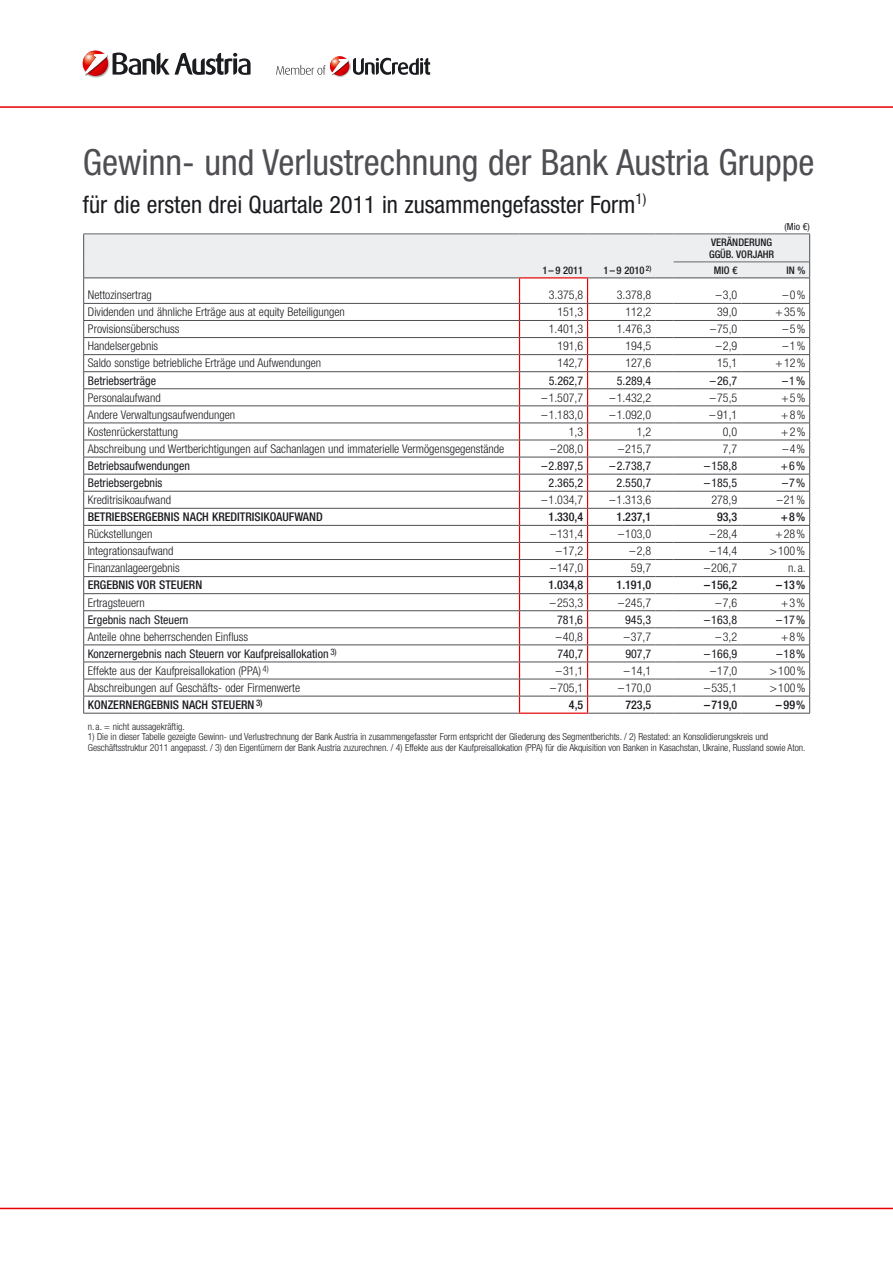
<style>
.page{position:relative;width:893px;height:1263px;background:#fff}
.page>*{position:absolute;margin:0;border:0;box-sizing:border-box;transform-origin:0 0}
.t1{font:condensed 36px "Helvetica Neue LT Pro";color:#504e53}
.t2{font:condensed 24px "Helvetica Neue LT Pro";color:#1b1c20}
.t3{font:300 condensed 12px "Helvetica Neue LT Pro";color:#1b1c20}
.t4{font:condensed 12px "Helvetica Neue LT Pro";color:#1b1c20}
.t5{font:500 condensed 12px "Helvetica Neue LT Pro";color:#1b1c20}
.t6{font:500 condensed 10.5px/12px "Helvetica Neue LT Pro";color:#1b1c20}
.t7{font:300 condensed 9.75px/10.5px "Helvetica Neue LT Pro";letter-spacing:-.005em;color:#1b1c20}
.t8{font:condensed 9.75px "Helvetica Neue LT Pro";color:#1b1c20}
</style>
<div class="page">
<hr style="left:0;top:106px;width:893px;height:2px;background:#e60004">
<hr style="left:0;top:1208px;width:893px;height:1px;background:#e60004">
<img style="left:334px;top:75px;width:12px;height:1px">
<svg style="left:276px;top:56px;width:154px;height:19px"></svg>
<img style="left:82px;top:50px;width:20px;height:28px">
<img style="left:87px;top:51px;width:17px;height:2px">
<img style="left:87px;top:75px;width:17px;height:1px">
<svg style="left:83px;top:53px;width:168px;height:22px"></svg>
<svg style="left:83px;top:234px;width:727px;height:480px"></svg>
<h1 class="t1" style="left:83px;top:141px;width:733px">Gewinn- und Verlustrechnung der Bank Austria Gruppe</h1>
<h2 class="t2" style="left:83px;top:190px;width:565px">für die ersten drei Quartale 2011 in zusammengefasster Form<sup>1)</sup></h2>
<p class="t8" style="left:784px;top:220px;width:27px">(Mio €)</p>
<p class="t6" style="left:709px;top:236px;width:67px">VERÄNDERUNG<br>GGÜB. VORJAHR</p>
<p class="t6" style="left:542px;top:264px;width:42px">1– 9 2011</p>
<p class="t6" style="left:604px;top:264px;width:49px">1– 9 2010 <sup>2)</sup></p>
<p class="t6" style="left:714px;top:264px;width:25px">MIO €</p>
<p class="t6" style="left:786px;top:264px;width:21px">IN %</p>
<p class="t3" style="left:88px;top:288px;width:66px">Nettozinsertrag</p>
<p class="t3" style="left:549px;top:288px;width:36px">3.375,8</p>
<p class="t3" style="left:617px;top:288px;width:36px">3.378,8</p>
<p class="t3" style="left:716px;top:288px;width:23px">–3,0</p>
<p class="t3" style="left:783px;top:288px;width:24px">–0%</p>
<p class="t3" style="left:88px;top:305px;width:258px">Dividenden und ähnliche Erträge aus at equity Beteiligungen</p>
<p class="t3" style="left:557px;top:305px;width:27px">151,3</p>
<p class="t3" style="left:625px;top:305px;width:27px">112,2</p>
<p class="t3" style="left:717px;top:305px;width:22px">39,0</p>
<p class="t3" style="left:776px;top:305px;width:31px">+35%</p>
<p class="t3" style="left:88px;top:322px;width:93px">Provisionsüberschuss</p>
<p class="t3" style="left:549px;top:322px;width:36px">1.401,3</p>
<p class="t3" style="left:617px;top:322px;width:36px">1.476,3</p>
<p class="t3" style="left:710px;top:322px;width:29px">–75,0</p>
<p class="t3" style="left:783px;top:322px;width:24px">–5%</p>
<p class="t3" style="left:88px;top:339px;width:72px">Handelsergebnis</p>
<p class="t3" style="left:557px;top:339px;width:27px">191,6</p>
<p class="t3" style="left:625px;top:339px;width:27px">194,5</p>
<p class="t3" style="left:716px;top:339px;width:23px">–2,9</p>
<p class="t3" style="left:782px;top:339px;width:24px">–1%</p>
<p class="t3" style="left:88px;top:356px;width:235px">Saldo sonstige betriebliche Erträge und Aufwendungen</p>
<p class="t3" style="left:557px;top:356px;width:27px">142,7</p>
<p class="t3" style="left:625px;top:356px;width:27px">127,6</p>
<p class="t3" style="left:717px;top:356px;width:22px">15,1</p>
<p class="t3" style="left:776px;top:356px;width:31px">+12%</p>
<p class="t4" style="left:88px;top:373px;width:70px">Betriebserträge</p>
<p class="t4" style="left:549px;top:373px;width:36px">5.262,7</p>
<p class="t4" style="left:617px;top:373px;width:36px">5.289,4</p>
<p class="t4" style="left:710px;top:373px;width:29px">–26,7</p>
<p class="t4" style="left:782px;top:373px;width:25px">–1%</p>
<p class="t3" style="left:88px;top:390px;width:74px">Personalaufwand</p>
<p class="t3" style="left:541px;top:390px;width:43px">–1.507,7</p>
<p class="t3" style="left:609px;top:390px;width:43px">–1.432,2</p>
<p class="t3" style="left:710px;top:390px;width:29px">–75,5</p>
<p class="t3" style="left:781px;top:390px;width:26px">+5%</p>
<p class="t3" style="left:88px;top:408px;width:149px">Andere Verwaltungsaufwendungen</p>
<p class="t3" style="left:541px;top:408px;width:43px">–1.183,0</p>
<p class="t3" style="left:609px;top:408px;width:43px">–1.092,0</p>
<p class="t3" style="left:709px;top:408px;width:29px">– 91,1</p>
<p class="t3" style="left:781px;top:408px;width:26px">+8%</p>
<p class="t3" style="left:88px;top:425px;width:92px">Kostenrückerstattung</p>
<p class="t3" style="left:569px;top:425px;width:16px">1,3</p>
<p class="t3" style="left:637px;top:425px;width:16px">1,2</p>
<p class="t3" style="left:723px;top:425px;width:16px">0,0</p>
<p class="t3" style="left:781px;top:425px;width:26px">+2%</p>
<p class="t3" style="left:88px;top:442px;width:418px">Abschreibung und Wertberichtigungen auf Sachanlagen und immaterielle Vermögensgegenstände</p>
<p class="t3" style="left:550px;top:442px;width:35px">–208,0</p>
<p class="t3" style="left:618px;top:442px;width:35px">–215,7</p>
<p class="t3" style="left:723px;top:442px;width:16px">7,7</p>
<p class="t3" style="left:782px;top:442px;width:24px">–4%</p>
<p class="t4" style="left:88px;top:459px;width:104px">Betriebsaufwendungen</p>
<p class="t4" style="left:541px;top:459px;width:43px">–2.897,5</p>
<p class="t4" style="left:609px;top:459px;width:43px">–2.738,7</p>
<p class="t4" style="left:704px;top:459px;width:35px">–158,8</p>
<p class="t4" style="left:781px;top:459px;width:26px">+6%</p>
<p class="t4" style="left:88px;top:476px;width:76px">Betriebsergebnis</p>
<p class="t4" style="left:549px;top:476px;width:36px">2.365,2</p>
<p class="t4" style="left:617px;top:476px;width:36px">2.550,7</p>
<p class="t4" style="left:704px;top:476px;width:35px">–185,5</p>
<p class="t4" style="left:782px;top:476px;width:25px">–7%</p>
<p class="t3" style="left:88px;top:493px;width:85px">Kreditrisikoaufwand</p>
<p class="t3" style="left:541px;top:493px;width:43px">–1.034,7</p>
<p class="t3" style="left:609px;top:493px;width:43px">–1.313,6</p>
<p class="t3" style="left:711px;top:493px;width:27px">278,9</p>
<p class="t3" style="left:777px;top:493px;width:30px">–21%</p>
<p class="t5" style="left:88px;top:510px;width:236px">BETRIEBSERGEBNIS NACH KREDITRISIKOAUFWAND</p>
<p class="t5" style="left:549px;top:510px;width:36px">1.330,4</p>
<p class="t5" style="left:617px;top:510px;width:36px">1.237,1</p>
<p class="t5" style="left:717px;top:510px;width:22px">93,3</p>
<p class="t5" style="left:781px;top:510px;width:26px">+8%</p>
<p class="t3" style="left:88px;top:527px;width:66px">Rückstellungen</p>
<p class="t3" style="left:550px;top:527px;width:35px">–131,4</p>
<p class="t3" style="left:618px;top:527px;width:35px">–103,0</p>
<p class="t3" style="left:710px;top:527px;width:29px">–28,4</p>
<p class="t3" style="left:775px;top:527px;width:31px">+28%</p>
<p class="t3" style="left:88px;top:544px;width:87px">Integrationsaufwand</p>
<p class="t3" style="left:556px;top:544px;width:29px">–17,2</p>
<p class="t3" style="left:630px;top:544px;width:23px">–2,8</p>
<p class="t3" style="left:710px;top:544px;width:29px">–14,4</p>
<p class="t3" style="left:770px;top:544px;width:37px">&gt;100%</p>
<p class="t3" style="left:88px;top:561px;width:93px">Finanzanlageergebnis</p>
<p class="t3" style="left:550px;top:561px;width:35px">–147,0</p>
<p class="t3" style="left:631px;top:561px;width:22px">59,7</p>
<p class="t3" style="left:704px;top:561px;width:35px">–206,7</p>
<p class="t3" style="left:788px;top:561px;width:19px">n.a.</p>
<p class="t5" style="left:88px;top:578px;width:116px">ERGEBNIS VOR STEUERN</p>
<p class="t5" style="left:548px;top:578px;width:36px">1.034,8</p>
<p class="t5" style="left:617px;top:578px;width:36px">1.191,0</p>
<p class="t5" style="left:704px;top:578px;width:35px">–156,2</p>
<p class="t5" style="left:776px;top:578px;width:31px">–13%</p>
<p class="t3" style="left:88px;top:595px;width:59px">Ertragsteuern</p>
<p class="t3" style="left:550px;top:595px;width:35px">–253,3</p>
<p class="t3" style="left:618px;top:595px;width:35px">–245,7</p>
<p class="t3" style="left:716px;top:595px;width:23px">–7,6</p>
<p class="t3" style="left:781px;top:595px;width:26px">+3%</p>
<p class="t4" style="left:88px;top:612px;width:102px">Ergebnis nach Steuern</p>
<p class="t4" style="left:557px;top:612px;width:27px">781,6</p>
<p class="t4" style="left:625px;top:612px;width:27px">945,3</p>
<p class="t4" style="left:704px;top:612px;width:35px">–163,8</p>
<p class="t4" style="left:776px;top:612px;width:31px">–17%</p>
<p class="t3" style="left:88px;top:630px;width:162px">Anteile ohne beherrschenden Einfluss</p>
<p class="t3" style="left:556px;top:630px;width:29px">–40,8</p>
<p class="t3" style="left:624px;top:630px;width:29px">–37,7</p>
<p class="t3" style="left:715px;top:630px;width:23px">–3,2</p>
<p class="t3" style="left:781px;top:630px;width:26px">+8%</p>
<p class="t4" style="left:88px;top:646px;width:251px">Konzernergebnis nach Steuern vor Kaufpreisallokation <sup>3)</sup></p>
<p class="t4" style="left:557px;top:646px;width:27px">740,7</p>
<p class="t4" style="left:625px;top:646px;width:27px">907,7</p>
<p class="t4" style="left:704px;top:646px;width:35px">–166,9</p>
<p class="t4" style="left:776px;top:646px;width:31px">–18%</p>
<p class="t3" style="left:88px;top:664px;width:182px">Effekte aus der Kaufpreisallokation (PPA) <sup>4)</sup></p>
<p class="t3" style="left:556px;top:664px;width:29px">–31,1</p>
<p class="t3" style="left:624px;top:664px;width:29px">–14,1</p>
<p class="t3" style="left:710px;top:664px;width:29px">–17,0</p>
<p class="t3" style="left:770px;top:664px;width:37px">&gt;100%</p>
<p class="t3" style="left:88px;top:681px;width:214px">Abschreibungen auf Geschäfts- oder Firmenwerte</p>
<p class="t3" style="left:550px;top:681px;width:35px">–705,1</p>
<p class="t3" style="left:618px;top:681px;width:35px">–170,0</p>
<p class="t3" style="left:704px;top:681px;width:35px">–535,1</p>
<p class="t3" style="left:770px;top:681px;width:37px">&gt;100%</p>
<p class="t5" style="left:88px;top:697px;width:176px">KONZERNERGEBNIS NACH STEUERN <sup>3)</sup></p>
<p class="t5" style="left:569px;top:697px;width:16px">4,5</p>
<p class="t5" style="left:625px;top:697px;width:27px">723,5</p>
<p class="t5" style="left:704px;top:697px;width:35px">–719,0</p>
<p class="t5" style="left:776px;top:697px;width:31px">–99%</p>
<p class="t7" style="left:88px;top:721px;width:98px">n.a. = nicht aussagekräftig.</p>
<p class="t7" style="left:88px;top:732px;width:719px">1) Die in dieser Tabelle gezeigte Gewinn- und Verlustrechnung der Bank Austria in zusammengefasster Form entspricht der Gliederung des Segmentberichts. / 2) Restated: an Konsolidierungskreis und<br>Geschäftsstruktur 2011 angepasst. / 3) den Eigentümern der Bank Austria zuzurechnen. / 4) Effekte aus der Kaufpreisallokation (PPA) für die Akquisition von Banken in Kasachstan, Ukraine, Russland sowie Aton.</p>
</div>
